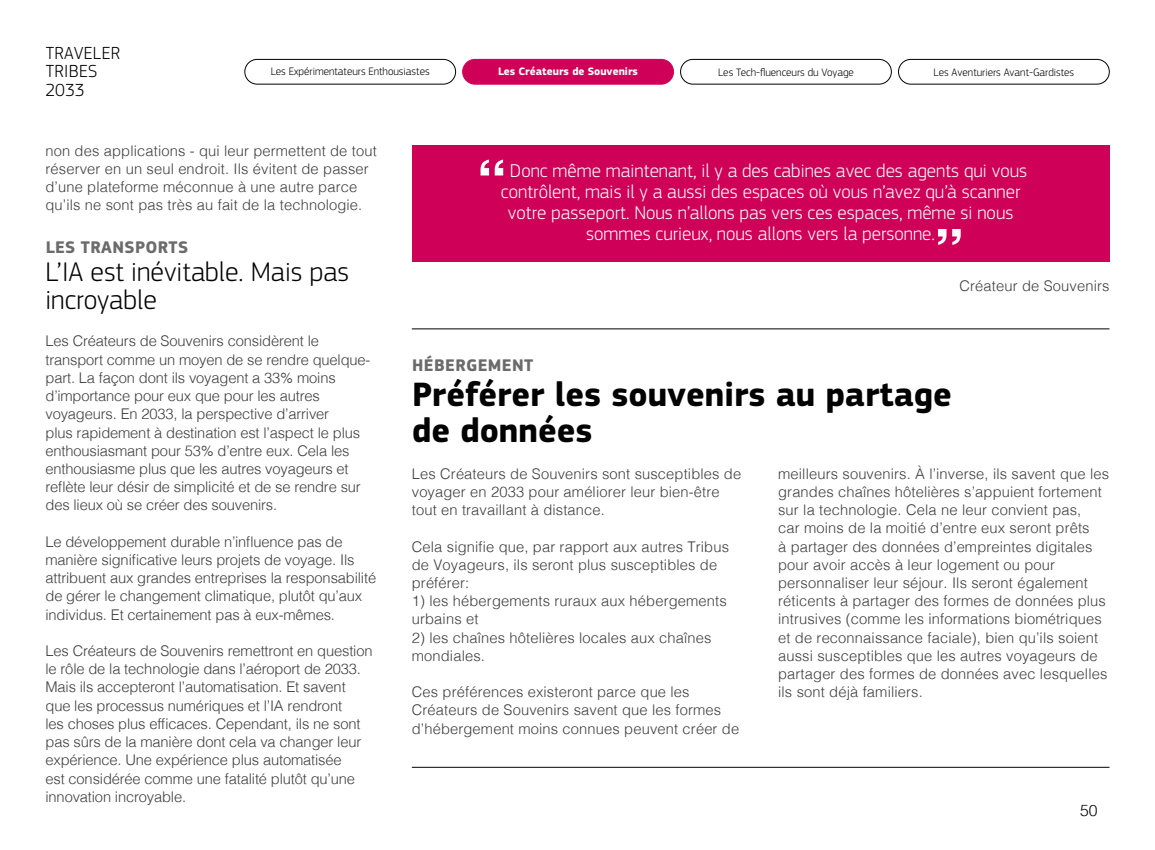
<style>
.page{position:relative;width:1155px;height:850px;background:#fff}
.page>*{position:absolute;margin:0;border:0;box-sizing:border-box;transform-origin:0 0}
.t1{font:700 35px/35px "Amadeus";color:#020203}
.t2{font:300 28px/28px "Amadeus";color:#020203}
.t3{font:300 19.25px/21px "Amadeus";color:#fff;text-align:center}
.t4{font:300 18.2px/18.2px "Amadeus";letter-spacing:.02em;color:#000}
.t5{font:700 17.5px "Amadeus";letter-spacing:.02em;color:#6b6b6b}
.t6{font:300 15.75px "Helvetica";color:#000}
.t7{font:300 14.7px/18.2px "Helvetica";letter-spacing:.01em;color:#3d3d3d}
.t8{font:300 14.7px/18.2px "Helvetica";letter-spacing:-.01em;color:#3d3d3d}
.t9{font:300 11.2px "Amadeus";color:#000}
.t10{font:700 11.2px "Amadeus";color:#fff}
</style>
<div class="page">
<div style="left:412px;top:145px;width:698px;height:117px;background:#ce0058"></div>
<svg style="left:481px;top:159px;width:22px;height:16px"></svg>
<svg style="left:938px;top:229px;width:23px;height:16px"></svg>
<hr style="left:412px;top:328px;width:697px;height:1px;background:#000">
<hr style="left:412px;top:767px;width:697px;height:1px;background:#000">
<div style="left:898px;top:59px;width:212px;height:25px;border:1px solid #000;border-radius:12px"></div>
<div style="left:680px;top:59px;width:212px;height:25px;border:1px solid #000;border-radius:12px"></div>
<div style="left:463px;top:59px;width:210px;height:25px;background:#ce0058;border-radius:12px"></div>
<div style="left:462px;top:59px;width:212px;height:26px;border:1px solid #ce0058;border-radius:12px"></div>
<div style="left:245px;top:59px;width:211px;height:25px;border:1px solid #000;border-radius:12px"></div>
<p class="t4" style="left:45px;top:44px;width:76px">TRAVELER<br>TRIBES<br>2033</p>
<p class="t9" style="left:271px;top:65px;width:161px">Les Expérimentateurs Enthousiastes</p>
<p class="t10" style="left:498px;top:65px;width:142px">Les Créateurs de Souvenirs</p>
<p class="t9" style="left:718px;top:66px;width:137px">Les Tech-fluenceurs du Voyage</p>
<p class="t9" style="left:934px;top:66px;width:142px">Les Aventuriers Avant-Gardistes</p>
<p class="t7" style="left:46px;top:140px;width:333px">non des applications - qui leur permettent de tout réserver en un seul endroit. Ils évitent de passer d’une plateforme méconnue à une autre parce qu’ils ne sont pas très au fait de la technologie.</p>
<p class="t5" style="left:46px;top:237px;width:144px">LES TRANSPORTS</p>
<h2 class="t2" style="left:46px;top:258px;width:305px">L’IA est inévitable. Mais pas incroyable</h2>
<p class="t8" style="left:46px;top:331px;width:327px">Les Créateurs de Souvenirs considèrent le transport comme un moyen de se rendre quelque&shy;part. La façon dont ils voyagent a 33% moins d’importance pour eux que pour les autres voyageurs. En 2033, la perspective d’arriver<br>plus rapidement à destination est l’aspect le plus enthousiasmant pour 53% d’entre eux. Cela les enthousiasme plus que les autres voyageurs et reflète leur désir de simplicité et de se rendre sur des lieux où se créer des souvenirs.</p>
<p class="t8" style="left:46px;top:531px;width:332px">Le développement durable n’influence pas de manière significative leurs projets de voyage. Ils attribuent aux grandes entreprises la responsabilité de gérer le changement climatique, plutôt qu’aux individus. Et certainement pas à eux-mêmes.</p>
<p class="t8" style="left:46px;top:640px;width:329px">Les Créateurs de Souvenirs remettront en question le rôle de la technologie dans l’aéroport de 2033.<br>Mais ils accepteront l’automatisation. Et savent que les processus numériques et l’IA rendront<br>les choses plus efficaces. Cependant, ils ne sont pas sûrs de la manière dont cela va changer leur expérience. Une expérience plus automatisée<br>est considérée comme une fatalité plutôt qu’une innovation incroyable.</p>
<p class="t3" style="left:501px;top:160px;width:528px">Donc même maintenant, il y a des cabines avec des agents qui vous contrôlent, mais il y a aussi des espaces où vous n’avez qu’à scanner votre passeport. Nous n’allons pas vers ces espaces, même si nous sommes curieux, nous allons vers la personne.</p>
<p class="t7" style="left:960px;top:276px;width:151px">Créateur de Souvenirs</p>
<p class="t5" style="left:412px;top:355px;width:123px">HÉBERGEMENT</p>
<h1 class="t1" style="left:412px;top:378px;width:541px">Préférer les souvenirs au partage de données</h1>
<p class="t7" style="left:778px;top:463px;width:332px">meilleurs souvenirs. À l’inverse, ils savent que les grandes chaînes hôtelières s’appuient fortement sur la technologie. Cela ne leur convient pas,<br>car moins de la moitié d’entre eux seront prêts<br>à partager des données d’empreintes digitales pour avoir accès à leur logement ou pour personnaliser leur séjour. Ils seront également réticents à partager des formes de données plus intrusives (comme les informations biométriques et de reconnaissance faciale), bien qu’ils soient aussi susceptibles que les autres voyageurs de partager des formes de données avec lesquelles ils sont déjà familiers.</p>
<p class="t7" style="left:412px;top:463px;width:331px">Les Créateurs de Souvenirs sont susceptibles de voyager en 2033 pour améliorer leur bien-être tout en travaillant à distance.</p>
<p class="t7" style="left:412px;top:536px;width:319px">Cela signifie que, par rapport aux autres Tribus de Voyageurs, ils seront plus susceptibles de préférer:</p>
<p class="t7" style="left:412px;top:590px;width:316px">1) les hébergements ruraux aux hébergements urbains et</p>
<p class="t7" style="left:412px;top:627px;width:301px">2) les chaînes hôtelières locales aux chaînes mondiales.</p>
<p class="t7" style="left:412px;top:681px;width:329px">Ces préférences existeront parce que les<br>Créateurs de Souvenirs savent que les formes d’hébergement moins connues peuvent créer de</p>
<p class="t6" style="left:1080px;top:796px;width:19px">50</p>
</div>
